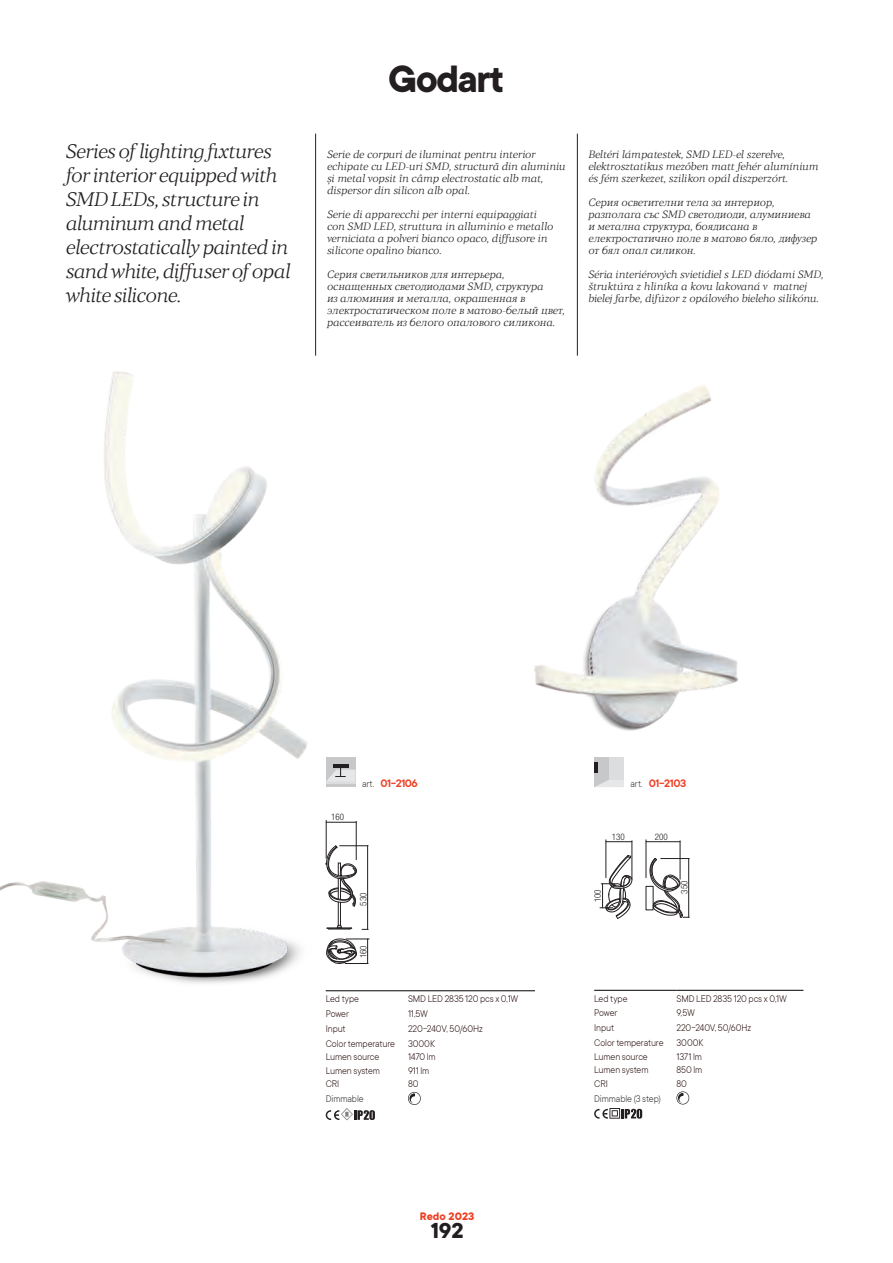
<style>
.page{position:relative;width:893px;height:1263px;background:#fff}
.page>*{position:absolute;margin:0;border:0;box-sizing:border-box;transform-origin:0 0}
.t1{font:700 42px "TT Commons";letter-spacing:-.035em;color:#231f20}
.t2{font:700 24px "TT Commons";color:#231f20}
.t3{font:italic 300 19.5px/24px "Blacker Text";letter-spacing:-.04em;color:#231f20}
.t4{font:600 12px "TT Commons";letter-spacing:-.04em;color:#ef3e22}
.t5{font:700 12px "TT Commons";color:#ef3e22}
.t6{font:italic 300 10.5px/12px "Blacker Text";color:#231f20}
.t7{font:300 10.5px/13.5px "TT Commons";letter-spacing:-.01em;color:#1d0000;scale:.95 1}
.t8{font:300 10.5px "TT Commons";letter-spacing:-.01em;color:#231f20;scale:.95 1}
.t9{font:300 condensed 9px "Helvetica Neue LT Pro";color:#231f20}
.s1{font-weight:300;font-size:10.5px;color:#231f20}
</style>
<div class="page">
<hr style="left:594px;top:990px;width:82px;height:1px;background:#000">
<hr style="left:676px;top:990px;width:127px;height:1px;background:#000">
<svg style="left:676px;top:1091px;width:13px;height:13px"></svg>
<svg style="left:594px;top:1108px;width:48px;height:11px"></svg>
<hr style="left:326px;top:990px;width:82px;height:1px;background:#000">
<hr style="left:408px;top:990px;width:127px;height:1px;background:#000">
<svg style="left:408px;top:1092px;width:13px;height:13px"></svg>
<div style="left:594px;top:757px;width:30px;height:30px;background:#dcdddf"></div>
<div style="left:594px;top:757px;width:15px;height:30px;background:#c7c8ca"></div>
<svg style="left:594px;top:762px;width:3px;height:11px"></svg>
<svg style="left:595px;top:780px;width:14px;height:7px"></svg>
<div style="left:326px;top:757px;width:29px;height:30px;background:#c7c8ca"></div>
<hr style="left:333px;top:764px;width:15px;height:3px;background:#231f20">
<svg style="left:326px;top:765px;width:29px;height:18px"></svg>
<hr style="left:646px;top:841px;width:34px;height:1px;background:#231f20">
<hr style="left:680px;top:841px;width:1px;height:38px;background:#231f20">
<hr style="left:646px;top:840px;width:1px;height:38px;background:#231f20">
<svg style="left:607px;top:841px;width:25px;height:1px"></svg>
<hr style="left:632px;top:841px;width:1px;height:38px;background:#231f20">
<hr style="left:606px;top:840px;width:1px;height:38px;background:#231f20">
<svg style="left:649px;top:858px;width:40px;height:60px"></svg>
<svg style="left:600px;top:855px;width:32px;height:64px"></svg>
<hr style="left:326px;top:822px;width:30px;height:1px;background:#231f20">
<hr style="left:356px;top:821px;width:1px;height:39px;background:#231f20">
<hr style="left:326px;top:820px;width:1px;height:38px;background:#231f20">
<svg style="left:326px;top:845px;width:43px;height:119px"></svg>
<img style="left:534px;top:385px;width:205px;height:346px">
<img style="left:0;top:371px;width:308px;height:613px">
<hr style="left:315px;top:134px;width:1px;height:222px;background:#231f20">
<hr style="left:577px;top:134px;width:1px;height:222px;background:#231f20">
<svg style="left:326px;top:1110px;width:49px;height:10px"></svg>
<h1 class="t1" style="left:388px;top:55px;width:118px">Godart</h1>
<h3 class="t3" style="left:65px;top:139px;width:226px">Series of lighting fixtures for interior equipped with<br>SMD LEDs, structure in aluminum and metal electrostatically painted in sand white, diffuser of opal white silicone.</h3>
<p class="t6" style="left:327px;top:148px;width:240px">Serie de corpuri de iluminat pentru interior echipate cu LED-uri SMD, structură din aluminiu și metal vopsit în câmp electrostatic alb mat, dispersor din silicon alb opal.</p>
<p class="t6" style="left:327px;top:208px;width:228px">Serie di apparecchi per interni equipaggiati con SMD LED, struttura in alluminio e metallo verniciata a polveri bianco opaco, diffusore in silicone opalino bianco.</p>
<p class="t6" style="left:327px;top:268px;width:239px">Серия светильников для интерьера, оснащенных светодиодами SMD, структура<br>из алюминия и металла, окрашенная в электростатическом поле в матово-белый цвет, рассеиватель из белого опалового силикона.</p>
<p class="t6" style="left:588px;top:148px;width:232px">Beltéri lámpatestek, SMD LED-el szerelve, elektrosztatikus mezőben matt fehér alumínium és fém szerkezet, szilikon opál diszperzórt.</p>
<p class="t6" style="left:588px;top:196px;width:230px">Серия осветителни тела за интериор, разполага със SMD светодиоди, алуминиева и метална структура, боядисана в електростатично поле в матово бяло, дифузер от бял опал силикон.</p>
<p class="t6" style="left:588px;top:268px;width:237px">Séria interiérových svietidiel s LED diódami SMD, štruktúra z hliníka a kovu lakovaná v matnej bielej farbe, difúzor z opálového bieleho silikónu.</p>
<p class="t9" style="left:331px;top:812px;width:14px">160</p>
<p class="t4" style="left:362px;top:777px;width:57px"><span class="s1">art.</span> 01-2106</p>
<p class="t9" style="left:358px;top:906px;width:14px;rotate:-90deg">530</p>
<p class="t9" style="left:358px;top:958px;width:14px;rotate:-90deg">160</p>
<p class="t7" style="left:326px;top:992px;width:37px">Led type</p>
<p class="t7" style="left:408px;top:992px;width:118px">SMD LED 2835 120 pcs x 0,1W</p>
<p class="t7" style="left:326px;top:1007px;width:26px">Power</p>
<p class="t7" style="left:408px;top:1007px;width:23px">11,5W</p>
<p class="t7" style="left:326px;top:1022px;width:23px">Input</p>
<p class="t7" style="left:326px;top:1021px;width:167px;line-height:15px;text-indent:82px">220-240V, 50/60Hz<br>Color temperature 3000K</p>
<p class="t7" style="left:326px;top:1050px;width:59px">Lumen source<br>Lumen system</p>
<p class="t7" style="left:408px;top:1050px;width:31px">1470 lm<br>911 lm</p>
<p class="t7" style="left:326px;top:1077px;width:16px">CRI</p>
<p class="t7" style="left:408px;top:1077px;width:13px">80</p>
<p class="t8" style="left:326px;top:1093px;width:41px">Dimmable</p>
<p class="t5" style="left:420px;top:1209px;width:56px">Redo 2023</p>
<h2 class="t2" style="left:431px;top:1217px;width:34px">192</h2>
<p class="t4" style="left:630px;top:777px;width:57px"><span class="s1">art.</span> 01-2103</p>
<p class="t9" style="left:612px;top:831px;width:14px">130</p>
<p class="t9" style="left:655px;top:831px;width:14px">200</p>
<p class="t9" style="left:593px;top:902px;width:14px;rotate:-90deg">100</p>
<p class="t9" style="left:679px;top:894px;width:14px;rotate:-90deg">350</p>
<p class="t7" style="left:594px;top:991px;width:37px">Led type</p>
<p class="t7" style="left:676px;top:991px;width:118px">SMD LED 2835 120 pcs x 0,1W</p>
<p class="t7" style="left:594px;top:1006px;width:26px">Power</p>
<p class="t7" style="left:676px;top:1006px;width:21px">9,5W</p>
<p class="t7" style="left:594px;top:1021px;width:23px">Input</p>
<p class="t7" style="left:594px;top:1021px;width:167px;line-height:15px;text-indent:82px">220-240V, 50/60Hz<br>Color temperature 3000K</p>
<p class="t7" style="left:594px;top:1050px;width:59px">Lumen source<br>Lumen system</p>
<p class="t7" style="left:676px;top:1050px;width:29px">1371 lm<br>850 lm</p>
<p class="t7" style="left:594px;top:1076px;width:16px">CRI</p>
<p class="t7" style="left:676px;top:1076px;width:13px">80</p>
<p class="t8" style="left:594px;top:1093px;width:72px">Dimmable (3 step)</p>
</div>
